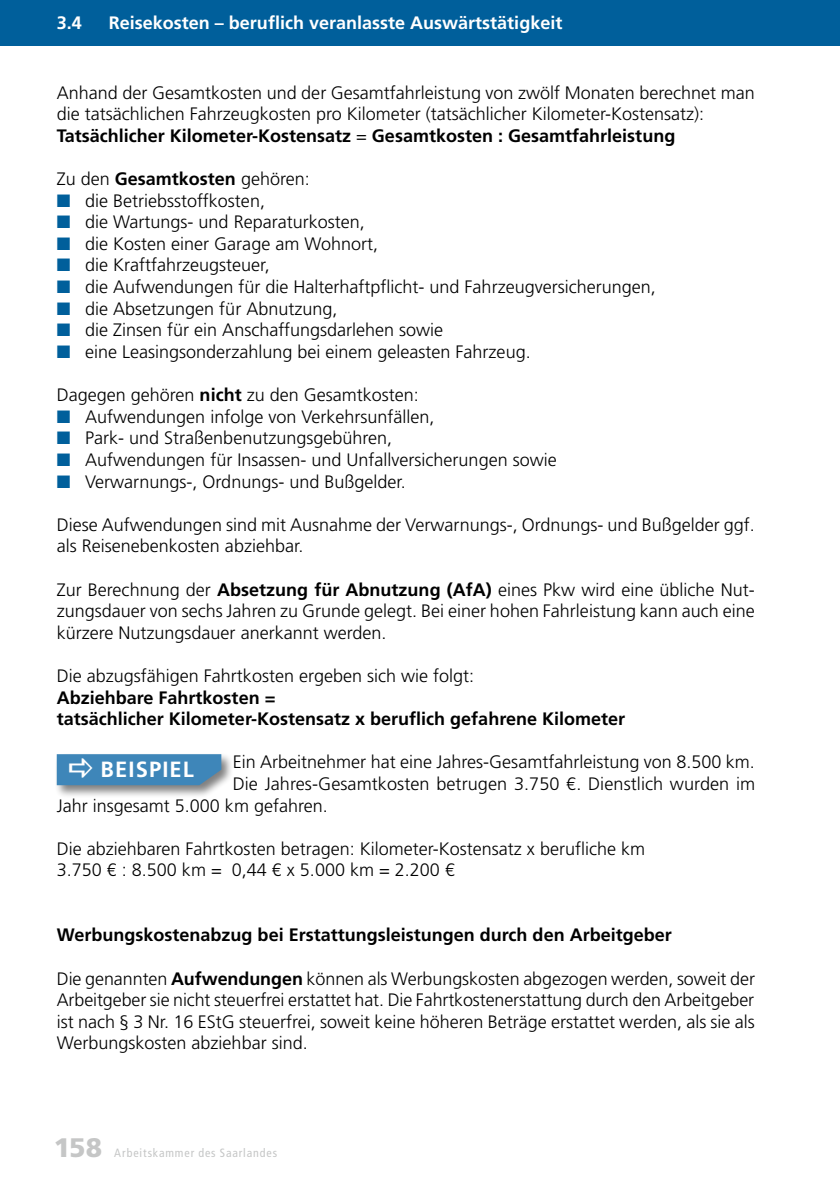
<style>
.page{position:relative;width:840px;height:1191px;background:#fff}
.page>*{position:absolute;margin:0;border:0;box-sizing:border-box;transform-origin:0 0}
.t1{font:900 26.8px "Frutiger";color:#c5c6c6}
.Fliestext_AKSB{font:700 22px "Frutiger";letter-spacing:.05em;color:#fff}
.Fliestext_AKSB-2{font:300 18px/21.6px "Frutiger";color:#000;text-align:justify}
.Quadrat_Fliestext_AK{font:300 18px/21.6px "Frutiger";color:#000}
.Fliestext_AKSB-3{font:700 18px "Frutiger";color:#000}
.Quadrat_Fliestext_AK-2{font:700 18px "Frutiger";color:#000}
.t2{font:700 18px "Frutiger";color:#fff}
.t3{font:condensed 12px "Frutiger";letter-spacing:.07em;color:#c5c6c6}
.s1{font-weight:300}
.s2{font-weight:700}
.s3{color:#005f9b}
</style>
<div class="page">
<div style="left:0;top:0;width:839px;height:45px;background:#005f9b"></div>
<div style="left:55px;top:752px;width:179px;height:46px;background:#000;opacity:.5"></div>
<div style="left:57px;top:754px;width:164px;height:31px;background:#3e86b9"></div>
<p class="t2" style="left:57px;top:13px;width:27px">3.4</p>
<p class="t2" style="left:109px;top:13px;width:455px">Reisekosten – beruflich veranlasste Auswärtstätigkeit</p>
<p class="Quadrat_Fliestext_AK" style="left:57px;top:82px;width:699px">Anhand der Gesamtkosten und der Gesamtfahrleistung von zwölf Monaten berechnet man die tatsächlichen Fahrzeugkosten pro Kilometer (tatsächlicher Kilometer-Kostensatz):</p>
<p class="Fliestext_AKSB-3" style="left:57px;top:125px;width:619px">Tatsächlicher Kilometer-Kostensatz <span class="s1">=</span> Gesamtkosten : Gesamtfahrleistung</p>
<p class="Quadrat_Fliestext_AK" style="left:57px;top:168px;width:254px">Zu den <span class="s2">Gesamtkosten</span> gehören:</p>
<p class="Quadrat_Fliestext_AK" style="left:57px;top:190px;width:210px"><span class="s3">■</span> die Betriebsstoffkosten,</p>
<p class="Quadrat_Fliestext_AK" style="left:57px;top:211px;width:309px"><span class="s3">■</span> die Wartungs- und Reparaturkosten,</p>
<p class="Quadrat_Fliestext_AK" style="left:57px;top:233px;width:323px"><span class="s3">■</span> die Kosten einer Garage am Wohnort,</p>
<p class="Quadrat_Fliestext_AK" style="left:57px;top:255px;width:214px"><span class="s3">■</span> die Kraftfahrzeugsteuer,</p>
<p class="Quadrat_Fliestext_AK" style="left:57px;top:276px;width:600px"><span class="s3">■</span> die Aufwendungen für die Halterhaftpflicht- und Fahrzeugversicherungen,</p>
<p class="Quadrat_Fliestext_AK" style="left:57px;top:298px;width:282px"><span class="s3">■</span> die Absetzungen für Abnutzung,</p>
<p class="Quadrat_Fliestext_AK" style="left:57px;top:319px;width:388px"><span class="s3">■</span> die Zinsen für ein Anschaffungsdarlehen sowie</p>
<p class="Fliestext_AKSB-2" style="left:57px;top:341px;width:475px"><span class="s3">■</span> eine Leasingsonderzahlung bei einem geleasten Fahrzeug.</p>
<p class="Quadrat_Fliestext_AK" style="left:57px;top:384px;width:363px">Dagegen gehören <span class="s2">nicht</span> zu den Gesamtkosten:</p>
<p class="Quadrat_Fliestext_AK" style="left:57px;top:406px;width:379px"><span class="s3">■</span> Aufwendungen infolge von Verkehrsunfällen,</p>
<p class="Quadrat_Fliestext_AK" style="left:57px;top:427px;width:337px"><span class="s3">■</span> Park- und Straßenbenutzungsgebühren,</p>
<p class="Quadrat_Fliestext_AK" style="left:57px;top:449px;width:501px"><span class="s3">■</span> Aufwendungen für Insassen- und Unfallversicherungen sowie</p>
<p class="Fliestext_AKSB-2" style="left:57px;top:471px;width:350px"><span class="s3">■</span> Verwarnungs-, Ordnungs- und Bußgelder.</p>
<p class="Fliestext_AKSB-2" style="left:57px;top:514px;width:699px">Diese Aufwendungen sind mit Ausnahme der Verwarnungs-, Ordnungs- und Bußgelder ggf. als Reisenebenkosten abziehbar.</p>
<p class="Fliestext_AKSB-2" style="left:57px;top:579px;width:699px">Zur Berechnung der <span class="s2">Absetzung für Abnutzung (AfA)</span> eines Pkw wird eine übliche Nut&shy;zungsdauer von sechs Jahren zu Grunde gelegt. Bei einer hohen Fahrleistung kann auch eine kürzere Nutzungsdauer anerkannt werden.</p>
<p class="Quadrat_Fliestext_AK" style="left:57px;top:665px;width:419px">Die abzugsfähigen Fahrtkosten ergeben sich wie folgt:</p>
<p class="Quadrat_Fliestext_AK-2" style="left:57px;top:687px;width:220px">Abziehbare Fahrtkosten =</p>
<p class="Quadrat_Fliestext_AK-2" style="left:57px;top:708px;width:569px">tatsächlicher Kilometer-Kostensatz x beruflich gefahrene Kilometer</p>
<p class="Fliestext_AKSB" style="left:100px;top:756px;width:95px">BEISPIEL</p>
<p class="Fliestext_AKSB-2" style="left:232px;top:751px;width:523px">Ein Arbeitnehmer hat eine Jahres-Gesamtfahrleistung von 8.500 km.</p>
<p class="Fliestext_AKSB-2" style="left:232px;top:773px;width:523px">Die Jahres-Gesamtkosten betrugen 3.750 €. Dienstlich wurden im</p>
<p class="Fliestext_AKSB-2" style="left:57px;top:795px;width:272px">Jahr insgesamt 5.000 km gefahren.</p>
<p class="Quadrat_Fliestext_AK" style="left:57px;top:838px;width:589px">Die abziehbaren Fahrtkosten betragen: Kilometer-Kostensatz x berufliche km</p>
<p class="Quadrat_Fliestext_AK" style="left:57px;top:859px;width:399px">3.750 € : 8.500 km = 0,44 € x 5.000 km = 2.200 €</p>
<p class="Fliestext_AKSB-3" style="left:57px;top:924px;width:616px">Werbungskostenabzug bei Erstattungsleistungen durch den Arbeitgeber</p>
<p class="Fliestext_AKSB-2" style="left:57px;top:967px;width:699px">Die genannten <span class="s2">Aufwendungen</span> können als Werbungskosten abgezogen werden, soweit der Arbeitgeber sie nicht steuerfrei erstattet hat. Die Fahrtkostenerstattung durch den Arbeitgeber ist nach § 3 Nr. 16 EStG steuerfrei, soweit keine höheren Beträge erstattet werden, als sie als Werbungskosten abziehbar sind.</p>
<h1 class="t1" style="left:54px;top:1131px;width:50px">158</h1>
<p class="t3" style="left:114px;top:1145px;width:164px">Arbeitskammer des Saarlandes</p>
</div>
